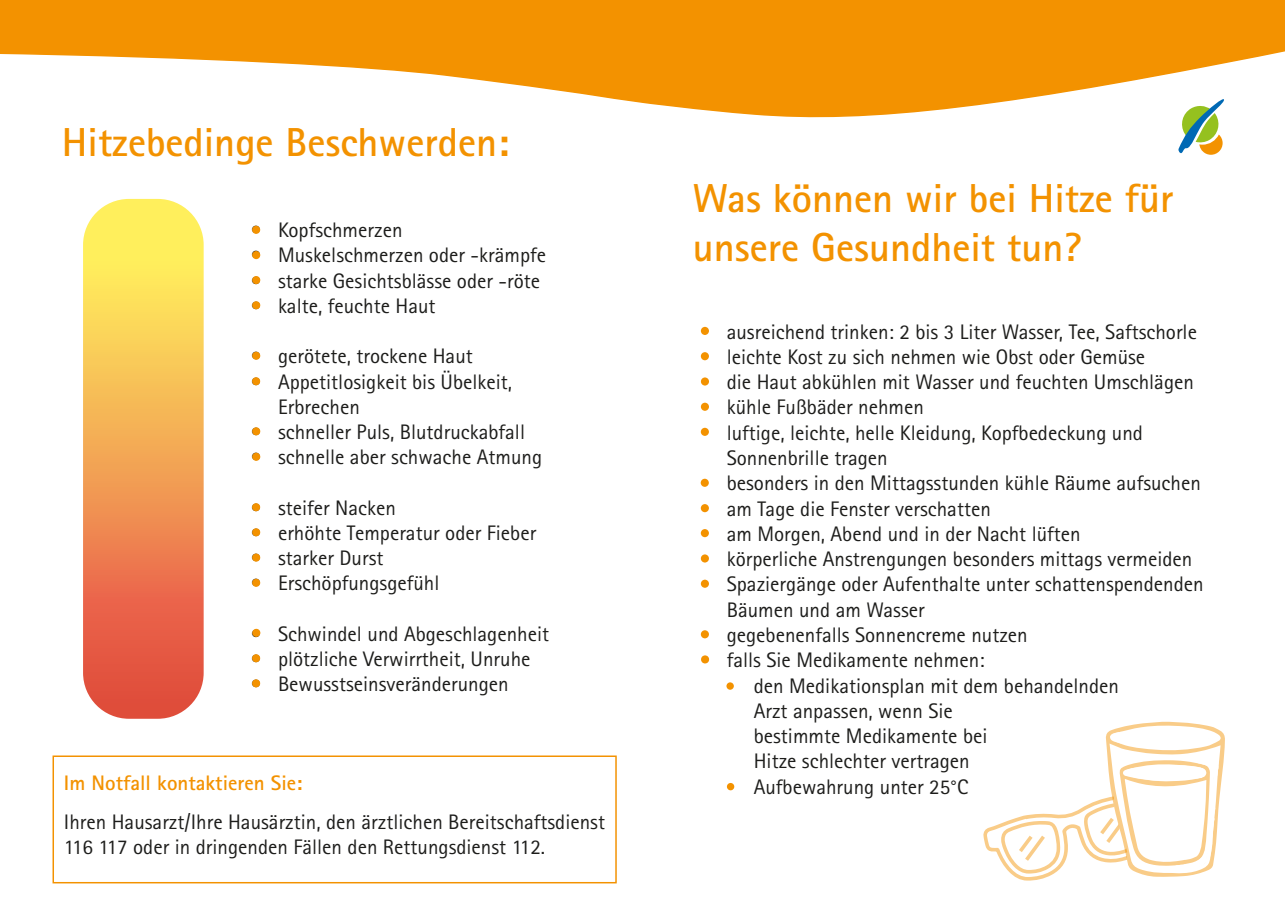
<style>
.page{position:relative;width:1285px;height:919px;background:#fff}
.page>*{position:absolute;margin:0;border:0;box-sizing:border-box;transform-origin:0 0}
.t1{font:700 40.5px/48.6px "Rotis Sans Serif Std";color:#f39200}
.t2{font:21px/25.2px "Rotis Sans Serif Std";color:#1d1d1b}
.t3{font:700 21px "Rotis Sans Serif Std";color:#f39200}
.s1{font-family:"Times New Roman"}
</style>
<div class="page">
<svg style="left:83px;top:199px;width:121px;height:519px;background:#f2a557"></svg>
<svg style="left:0;top:0;width:1284px;height:118px"></svg>
<svg style="left:983px;top:721px;width:241px;height:159px"></svg>
<div style="left:252px;top:226px;width:8px;height:8px;background:#f39200;border-radius:50%"></div>
<div style="left:252px;top:251px;width:8px;height:8px;background:#f39200;border-radius:50%"></div>
<div style="left:252px;top:276px;width:8px;height:8px;background:#f39200;border-radius:50%"></div>
<div style="left:252px;top:301px;width:8px;height:8px;background:#f39200;border-radius:50%"></div>
<div style="left:252px;top:352px;width:8px;height:8px;background:#f39200;border-radius:50%"></div>
<div style="left:252px;top:427px;width:8px;height:8px;background:#f39200;border-radius:50%"></div>
<div style="left:252px;top:377px;width:8px;height:8px;background:#f39200;border-radius:50%"></div>
<div style="left:252px;top:503px;width:8px;height:8px;background:#f39200;border-radius:50%"></div>
<div style="left:252px;top:528px;width:8px;height:8px;background:#f39200;border-radius:50%"></div>
<div style="left:252px;top:553px;width:8px;height:8px;background:#f39200;border-radius:50%"></div>
<div style="left:252px;top:578px;width:8px;height:8px;background:#f39200;border-radius:50%"></div>
<div style="left:252px;top:628px;width:8px;height:9px;background:#f39200;border-radius:50%"></div>
<div style="left:252px;top:654px;width:8px;height:8px;background:#f39200;border-radius:50%"></div>
<div style="left:252px;top:679px;width:8px;height:8px;background:#f39200;border-radius:50%"></div>
<div style="left:252px;top:452px;width:8px;height:9px;background:#f39200;border-radius:50%"></div>
<div style="left:700px;top:327px;width:8px;height:8px;background:#f39200;border-radius:50%"></div>
<div style="left:700px;top:352px;width:8px;height:8px;background:#f39200;border-radius:50%"></div>
<svg style="left:700px;top:377px;width:9px;height:8px"></svg>
<svg style="left:700px;top:402px;width:8px;height:9px"></svg>
<div style="left:700px;top:428px;width:8px;height:8px;background:#f39200;border-radius:50%"></div>
<div style="left:700px;top:478px;width:8px;height:9px;background:#f39200;border-radius:50%"></div>
<div style="left:700px;top:504px;width:8px;height:8px;background:#f39200;border-radius:50%"></div>
<div style="left:700px;top:529px;width:8px;height:8px;background:#f39200;border-radius:50%"></div>
<div style="left:700px;top:554px;width:8px;height:8px;background:#f39200;border-radius:50%"></div>
<svg style="left:700px;top:579px;width:8px;height:8px"></svg>
<div style="left:700px;top:630px;width:8px;height:8px;background:#f39200;border-radius:50%"></div>
<div style="left:726px;top:682px;width:7px;height:7px;background:#f39200;border-radius:50%"></div>
<svg style="left:726px;top:782px;width:8px;height:8px"></svg>
<svg style="left:701px;top:655px;width:8px;height:9px"></svg>
<svg style="left:1177px;top:97px;width:47px;height:58px"></svg>
<div style="left:52px;top:755px;width:564px;height:128px;border:1px solid #f39200"></div>
<h1 class="t1" style="left:62px;top:117px;width:448px">Hitzebedinge Beschwerden:</h1>
<p class="t2" style="left:251px;top:217px;width:153px">• Kopfschmerzen</p>
<p class="t2" style="left:251px;top:242px;width:296px">• Muskelschmerzen oder -krämpfe</p>
<p class="t2" style="left:251px;top:268px;width:290px">• starke Gesichtsblässe oder -röte</p>
<p class="t2" style="left:251px;top:293px;width:186px">• kalte, feuchte Haut</p>
<p class="t2" style="left:251px;top:343px;width:223px">• gerötete, trockene Haut</p>
<p class="t2" style="left:278px;top:368px;width:235px;text-indent:-27px">• Appetitlosigkeit bis Übelkeit,<br>Erbrechen</p>
<p class="t2" style="left:251px;top:419px;width:275px">• schneller Puls, Blutdruckabfall</p>
<p class="t2" style="left:251px;top:444px;width:292px">• schnelle aber schwache Atmung</p>
<p class="t2" style="left:251px;top:494px;width:146px">• steifer Nacken</p>
<p class="t2" style="left:251px;top:520px;width:287px">• erhöhte Temperatur oder Fieber</p>
<p class="t2" style="left:251px;top:545px;width:134px">• starker Durst</p>
<p class="t2" style="left:251px;top:570px;width:190px">• Erschöpfungsgefühl</p>
<p class="t2" style="left:251px;top:620px;width:299px">• Schwindel und Abgeschlagenheit</p>
<p class="t2" style="left:251px;top:646px;width:281px">• plötzliche Verwirrtheit, Unruhe</p>
<p class="t2" style="left:251px;top:671px;width:259px">• Bewusstseinsveränderungen</p>
<p class="t3" style="left:64px;top:769px;width:240px">Im Notfall kontaktieren Sie:</p>
<p class="t2" style="left:64px;top:809px;width:542px">Ihren Hausarzt/Ihre Hausärztin, den ärztlichen Bereitschaftsdienst<br>116 117 oder in dringenden Fällen den Rettungsdienst 112.</p>
<h1 class="t1" style="left:692px;top:173px;width:482px">Was können wir bei Hitze für unsere Gesundheit tun?</h1>
<p class="t2" style="left:699px;top:319px;width:498px">• ausreichend trinken: 2 bis 3 Liter Wasser, Tee, Saftschorle</p>
<p class="t2" style="left:699px;top:344px;width:447px">• leichte Kost zu sich nehmen wie Obst oder Gemüse</p>
<p class="t2" style="left:699px;top:369px;width:495px">• die Haut abkühlen mit Wasser und feuchten Umschlägen</p>
<p class="t2" style="left:699px;top:394px;width:226px">• kühle Fußbäder nehmen</p>
<p class="t2" style="left:726px;top:420px;width:417px;text-indent:-27px">• luftige, leichte, helle Kleidung, Kopfbedeckung und<br>Sonnenbrille tragen</p>
<p class="t2" style="left:699px;top:470px;width:502px">• besonders in den Mittagsstunden kühle Räume aufsuchen</p>
<p class="t2" style="left:699px;top:495px;width:292px">• am Tage die Fenster verschatten</p>
<p class="t2" style="left:699px;top:521px;width:382px">• am Morgen, Abend und in der Nacht lüften</p>
<p class="t2" style="left:699px;top:546px;width:494px">• körperliche Anstrengungen besonders mittags vermeiden</p>
<p class="t2" style="left:726px;top:571px;width:478px;text-indent:-27px">• Spaziergänge oder Aufenthalte unter schattenspendenden<br>Bäumen und am Wasser</p>
<p class="t2" style="left:699px;top:622px;width:329px">• gegebenenfalls Sonnencreme nutzen</p>
<p class="t2" style="left:699px;top:647px;width:286px">• falls Sie Medikamente nehmen:</p>
<p class="t2" style="left:753px;top:672px;width:367px;text-indent:-27px"><span class="s1">▪</span> den Medikationsplan mit dem behandelnden<br>Arzt anpassen, wenn Sie<br>bestimmte Medikamente bei<br>Hitze schlechter vertragen</p>
<p class="t2" style="left:726px;top:773px;width:243px"><span class="s1">▪</span> Aufbewahrung unter 25°C</p>
</div>
